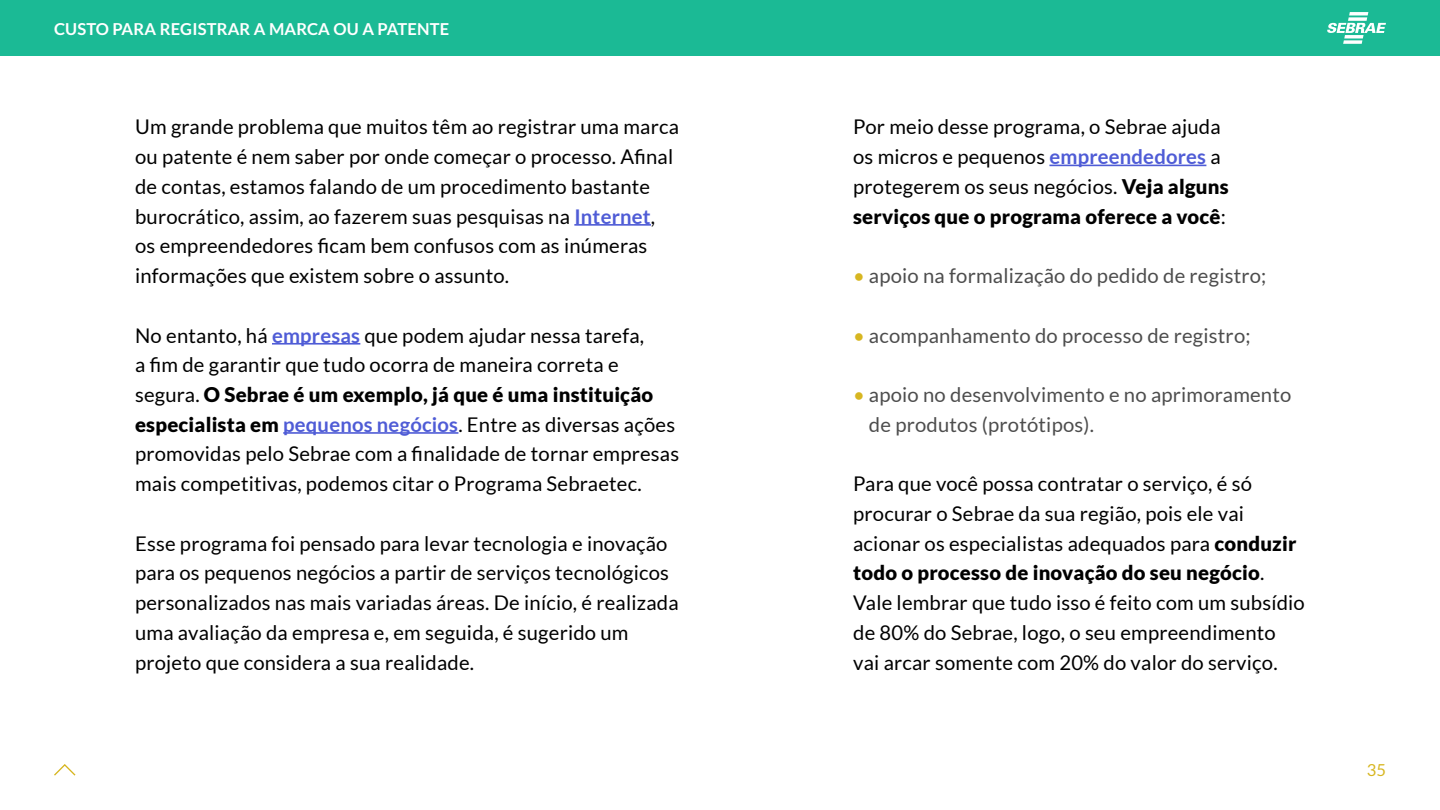
<style>
.page{position:relative;width:1440px;height:810px;background:#fff}
.page>*{position:absolute;margin:0;border:0;box-sizing:border-box;transform-origin:0 0}
.t1{font:20.25px/29.7px "Lato";letter-spacing:.01em;color:#000}
.t2{font:20.25px/29.7px "Lato";letter-spacing:.01em;color:#4d4d4d}
.t3{font:700 16.5px "Lato";letter-spacing:.01em;color:#fff}
.t4{font:16.5px "Lato";color:#d7b621}
.s1{font-weight:700;color:#4f5cd6}
.s2{font-weight:900}
.s3{color:#d7b621}
</style>
<div class="page">
<div style="left:0;top:0;width:1440px;height:56px;background:#1bba95"></div>
<svg style="left:54px;top:764px;width:22px;height:12px"></svg>
<svg style="left:1327px;top:12px;width:59px;height:32px"></svg>
<hr style="left:1049px;top:165px;width:157px;height:1px;background:#4f5cd6">
<hr style="left:574px;top:224px;width:77px;height:2px;background:#4f5cd6">
<hr style="left:272px;top:343px;width:88px;height:2px;background:#4f5cd6">
<hr style="left:283px;top:432px;width:175px;height:2px;background:#4f5cd6">
<p class="t3" style="left:54px;top:19px;width:397px">CUSTO PARA REGISTRAR A MARCA OU A PATENTE</p>
<p class="t1" style="left:135px;top:112px;width:545px">Um grande problema que muitos têm ao registrar uma marca ou patente é nem saber por onde começar o processo. Afinal de contas, estamos falando de um procedimento bastante burocrático, assim, ao fazerem suas pesquisas na <span class="s1">Internet</span>, os empreendedores ficam bem confusos com as inúmeras informações que existem sobre o assunto.</p>
<p class="t1" style="left:135px;top:320px;width:546px">No entanto, há <span class="s1">empresas</span> que podem ajudar nessa tarefa,<br>a fim de garantir que tudo ocorra de maneira correta e segura. <span class="s2">O Sebrae é um exemplo, já que é uma instituição especialista em</span> <span class="s1">pequenos negócios</span>. Entre as diversas ações promovidas pelo Sebrae com a finalidade de tornar empresas mais competitivas, podemos citar o Programa Sebraetec.</p>
<p class="t1" style="left:135px;top:528px;width:545px">Esse programa foi pensado para levar tecnologia e inovação para os pequenos negócios a partir de serviços tecnológicos personalizados nas mais variadas áreas. De início, é realizada uma avaliação da empresa e, em seguida, é sugerido um projeto que considera a sua realidade.</p>
<p class="t1" style="left:853px;top:112px;width:377px">Por meio desse programa, o Sebrae ajuda os micros e pequenos <span class="s1">empreendedores</span> a protegerem os seus negócios. <span class="s2">Veja alguns serviços que o programa oferece a você</span>:</p>
<p class="t2" style="left:853px;top:261px;width:415px"><span class="s3">•</span> apoio na formalização do pedido de registro;</p>
<p class="t2" style="left:853px;top:320px;width:399px"><span class="s3">•</span> acompanhamento do processo de registro;</p>
<p class="t2" style="left:869px;top:380px;width:424px;text-indent:-16px"><span class="s3">•</span> apoio no desenvolvimento e no aprimoramento de produtos (protótipos).</p>
<p class="t1" style="left:853px;top:469px;width:453px">Para que você possa contratar o serviço, é só procurar o Sebrae da sua região, pois ele vai acionar os especialistas adequados para <span class="s2">conduzir todo o processo de inovação do seu negócio</span>.<br>Vale lembrar que tudo isso é feito com um subsídio de 80% do Sebrae, logo, o seu empreendimento vai arcar somente com 20% do valor do serviço.</p>
<p class="t4" style="left:1367px;top:761px;width:21px">35</p>
</div>
